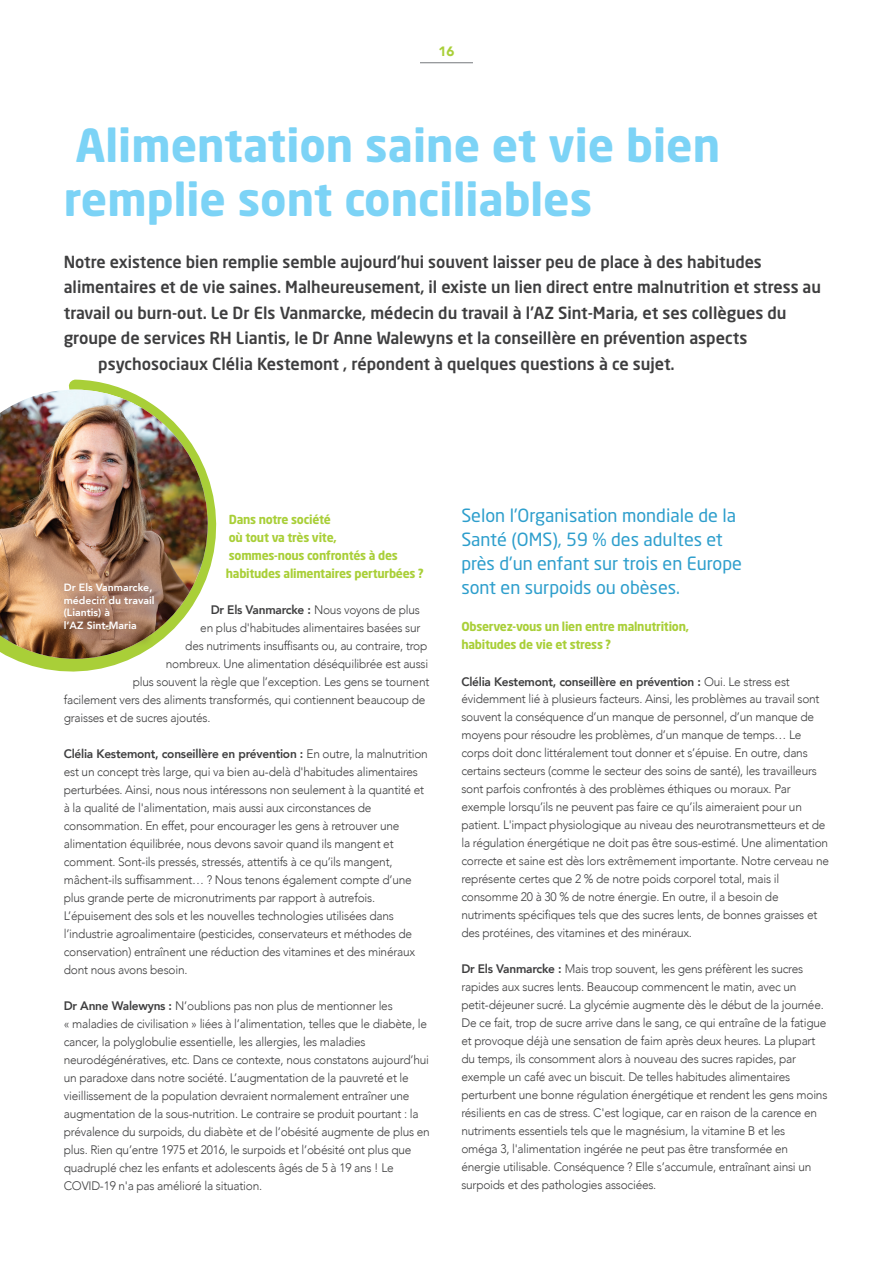
<style>
.page{position:relative;width:893px;height:1263px;background:#fff}
.page>*{position:absolute;margin:0;border:0;box-sizing:border-box;transform-origin:0 0}
.t1{font:700 45px/54px "Neo Sans Pro";color:#7cd3f6}
.t2{font:18px/24px "Neo Sans Pro";color:#2d9ecc}
.t3{font:500 16.5px "Neo Sans Pro";color:#3e3e3f}
.t4{font:900 13.5px "Avenir";color:#a9cf38}
.t5{font:300 12.3px/18px "Avenir";letter-spacing:-.02em;color:#3e3e3f}
.t6{font:700 12.3px/18px "Neo Sans Pro";letter-spacing:-.02em;color:#a9cf38}
.t7{font:800 10.5px/12.6px "Avenir";color:#fff}
.s1{font-weight:800}
</style>
<div class="page">
<svg style="left:14px;top:379px;width:203px;height:293px"></svg>
<img style="left:0;top:390px;width:208px;height:269px">
<div style="left:67px;top:586px;width:105px;height:61px;background:#623638;opacity:.75"></div>
<div style="left:55px;top:574px;width:109px;height:64px;background:#623638;opacity:.34"></div>
<hr style="left:420px;top:62px;width:53px;height:1px;background:#939598">
<p class="t4" style="left:438px;top:40px;width:17px">16</p>
<h1 class="t1" style="left:64px;top:117px;width:658px">Alimentation saine et vie bien remplie sont conciliables</h1>
<h3 class="t3" style="left:64px;top:251px;width:700px">Notre existence bien remplie semble aujourd’hui souvent laisser peu de place à des habitudes</h3>
<h3 class="t3" style="left:64px;top:277px;width:759px">alimentaires et de vie saines. Malheureusement, il existe un lien direct entre malnutrition et stress au</h3>
<h3 class="t3" style="left:64px;top:302px;width:724px">travail ou burn-out. Le Dr Els Vanmarcke, médecin du travail à l’AZ Sint-Maria, et ses collègues du</h3>
<h3 class="t3" style="left:64px;top:328px;width:685px">groupe de services RH Liantis, le Dr Anne Walewyns et la conseillère en prévention aspects</h3>
<h3 class="t3" style="left:98px;top:353px;width:578px">psychosociaux Clélia Kestemont , répondent à quelques questions à ce sujet.</h3>
<h2 class="t2" style="left:461px;top:503px;width:282px">Selon l'Organisation mondiale de la<br>Santé (OMS), 59 % des adultes et près d'un enfant sur trois en Europe</h2>
<p class="t6" style="left:226px;top:510px;width:200px">Dans notre société<br>où tout va très vite,<br>sommes-nous confrontés à des habitudes alimentaires perturbées ?</p>
<p class="t5" style="left:211px;top:600px;width:211px"><span class="s1">Dr Els Vanmarcke :</span> Nous voyons de plus</p>
<p class="t5" style="left:200px;top:618px;width:222px">en plus d'habitudes alimentaires basées sur</p>
<p class="t5" style="left:185px;top:636px;width:244px">des nutriments insuffisants ou, au contraire, trop</p>
<p class="t5" style="left:166px;top:654px;width:264px">nombreux. Une alimentation déséquilibrée est aussi</p>
<p class="t5" style="left:133px;top:672px;width:298px">plus souvent la règle que l’exception. Les gens se tournent</p>
<p class="t5" style="left:64px;top:690px;width:363px">facilement vers des aliments transformés, qui contiennent beaucoup de</p>
<p class="t5" style="left:64px;top:708px;width:148px">graisses et de sucres ajoutés.</p>
<p class="t5" style="left:64px;top:744px;width:366px"><span class="s1">Clélia Kestemont, conseillère en prévention :</span> En outre, la malnutrition est un concept très large, qui va bien au-delà d'habitudes alimentaires perturbées. Ainsi, nous nous intéressons non seulement à la quantité et à la qualité de l'alimentation, mais aussi aux circonstances de consommation. En effet, pour encourager les gens à retrouver une alimentation équilibrée, nous devons savoir quand ils mangent et comment. Sont-ils pressés, stressés, attentifs à ce qu’ils mangent, mâchent-ils suffisamment… ? Nous tenons également compte d’une plus grande perte de micronutriments par rapport à autrefois.<br>L’épuisement des sols et les nouvelles technologies utilisées dans l’industrie agroalimentaire (pesticides, conservateurs et méthodes de conservation) entraînent une réduction des vitamines et des minéraux dont nous avons besoin.</p>
<p class="t5" style="left:64px;top:996px;width:367px"><span class="s1">Dr Anne Walewyns :</span> N’oublions pas non plus de mentionner les<br>« maladies de civilisation » liées à l’alimentation, telles que le diabète, le cancer, la polyglobulie essentielle, les allergies, les maladies neurodégénératives, etc. Dans ce contexte, nous constatons aujourd’hui un paradoxe dans notre société. L’augmentation de la pauvreté et le vieillissement de la population devraient normalement entraîner une augmentation de la sous-nutrition. Le contraire se produit pourtant : la prévalence du surpoids, du diabète et de l’obésité augmente de plus en plus. Rien qu’entre 1975 et 2016, le surpoids et l’obésité ont plus que quadruplé chez les enfants et adolescents âgés de 5 à 19 ans ! Le COVID-19 n'a pas amélioré la situation.</p>
<p class="t7" style="left:64px;top:581px;width:90px">Dr Els Vanmarcke,</p>
<h2 class="t2" style="left:461px;top:575px;width:220px">sont en surpoids ou obèses.</h2>
<p class="t7" style="left:64px;top:594px;width:92px">médecin du travail (Liantis) à<br>l’AZ Sint-Maria</p>
<p class="t6" style="left:461px;top:618px;width:229px">Observez-vous un lien entre malnutrition, habitudes de vie et stress ?</p>
<p class="t5" style="left:461px;top:672px;width:369px"><span class="s1">Clélia Kestemont, conseillère en prévention :</span> Oui. Le stress est évidemment lié à plusieurs facteurs. Ainsi, les problèmes au travail sont souvent la conséquence d’un manque de personnel, d’un manque de moyens pour résoudre les problèmes, d’un manque de temps… Le corps doit donc littéralement tout donner et s’épuise. En outre, dans certains secteurs (comme le secteur des soins de santé), les travailleurs sont parfois confrontés à des problèmes éthiques ou moraux. Par exemple lorsqu’ils ne peuvent pas faire ce qu’ils aimeraient pour un patient. L'impact physiologique au niveau des neurotransmetteurs et de la régulation énergétique ne doit pas être sous-estimé. Une alimentation correcte et saine est dès lors extrêmement importante. Notre cerveau ne représente certes que 2 % de notre poids corporel total, mais il consomme 20 à 30 % de notre énergie. En outre, il a besoin de nutriments spécifiques tels que des sucres lents, de bonnes graisses et des protéines, des vitamines et des minéraux.</p>
<p class="t5" style="left:461px;top:960px;width:368px"><span class="s1">Dr Els Vanmarcke :</span> Mais trop souvent, les gens préfèrent les sucres rapides aux sucres lents. Beaucoup commencent le matin, avec un petit-déjeuner sucré. La glycémie augmente dès le début de la journée.<br>De ce fait, trop de sucre arrive dans le sang, ce qui entraîne de la fatigue et provoque déjà une sensation de faim après deux heures. La plupart du temps, ils consomment alors à nouveau des sucres rapides, par exemple un café avec un biscuit. De telles habitudes alimentaires perturbent une bonne régulation énergétique et rendent les gens moins résilients en cas de stress. C'est logique, car en raison de la carence en nutriments essentiels tels que le magnésium, la vitamine B et les<br>oméga 3, l'alimentation ingérée ne peut pas être transformée en énergie utilisable. Conséquence ? Elle s’accumule, entraînant ainsi un surpoids et des pathologies associées.</p>
</div>
